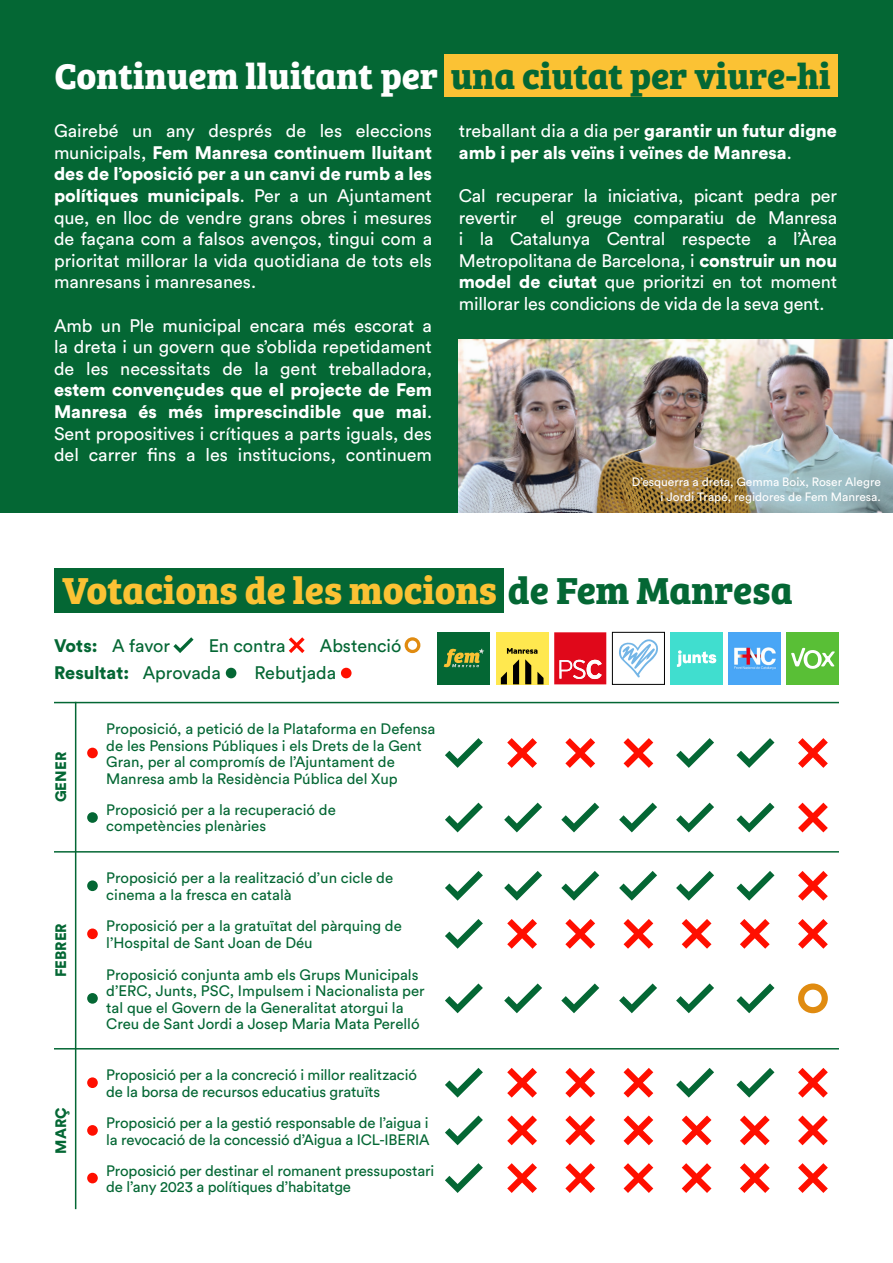
<style>
.page{position:relative;width:893px;height:1263px;background:#fff}
.page>*{position:absolute;margin:0;border:0;box-sizing:border-box;transform-origin:0 0}
.t1{font:700 38.85px "Bree Serif";color:#fbc234}
.t2{font:700 37.05px "Bree Serif";color:#fff}
.t3{font:18px/21.6px "Circular Std";letter-spacing:-.01em;color:#fff;text-align:justify}
.t4{font:900 18px/21.6px "Circular Std";color:#fff}
.t5{font:18px "Circular Std";color:#046734}
.t6{font:900 18px "Circular Std";color:#046734}
.t7{font:15px/16.5px "Circular Std";color:#046734}
.t8{font:900 15px "Circular Std";color:#046734}
.t9{font:12px/14.4px "Circular Std";color:#fff;text-align:right}
.s1{color:#046734}
.s2{font-weight:900}
.s3{font-weight:400}
</style>
<div class="page">
<div style="left:0;top:0;width:893px;height:523px;background:#046734"></div>
<div style="left:445px;top:54px;width:393px;height:42px;background:#fbc234"></div>
<img style="left:459px;top:339px;width:434px;height:175px">
<div style="left:0;top:514px;width:893px;height:749px;background:#fff"></div>
<hr style="left:54px;top:1048px;width:785px;height:1px;background:#046734">
<hr style="left:54px;top:851px;width:785px;height:1px;background:#046734">
<div style="left:438px;top:632px;width:52px;height:52px;background:#046734"></div>
<svg style="left:444px;top:648px;width:40px;height:19px"></svg>
<div style="left:496px;top:632px;width:52px;height:52px;background:#ffe84f"></div>
<svg style="left:501px;top:648px;width:42px;height:36px"></svg>
<svg style="left:554px;top:632px;width:52px;height:52px"></svg>
<div style="left:612px;top:632px;width:53px;height:53px;border:1px solid #000"></div>
<svg style="left:619px;top:639px;width:39px;height:39px"></svg>
<div style="left:671px;top:632px;width:52px;height:52px;background:#40decf"></div>
<svg style="left:677px;top:650px;width:39px;height:17px"></svg>
<img style="left:729px;top:632px;width:52px;height:52px">
<div style="left:787px;top:632px;width:52px;height:52px;background:#59bf36"></div>
<svg style="left:791px;top:648px;width:44px;height:21px"></svg>
<hr style="left:75px;top:702px;width:1px;height:507px;background:#046734">
<div style="left:87px;top:748px;width:11px;height:10px;background:#ff0f00;border-radius:50%"></div>
<div style="left:87px;top:880px;width:11px;height:11px;background:#046734;border-radius:50%"></div>
<div style="left:87px;top:1077px;width:11px;height:11px;background:#ff0f00;border-radius:50%"></div>
<div style="left:54px;top:568px;width:449px;height:44px;background:#046734"></div>
<div style="left:226px;top:668px;width:10px;height:10px;background:#046734;border-radius:50%"></div>
<div style="left:341px;top:668px;width:11px;height:10px;background:#ff0f00;border-radius:50%"></div>
<hr style="left:54px;top:702px;width:785px;height:1px;background:#046734">
<svg style="left:507px;top:738px;width:30px;height:30px"></svg>
<svg style="left:565px;top:738px;width:30px;height:30px"></svg>
<svg style="left:623px;top:738px;width:30px;height:30px"></svg>
<svg style="left:798px;top:738px;width:30px;height:30px"></svg>
<svg style="left:445px;top:738px;width:38px;height:30px"></svg>
<svg style="left:676px;top:738px;width:38px;height:30px"></svg>
<svg style="left:736px;top:738px;width:38px;height:30px"></svg>
<svg style="left:798px;top:803px;width:30px;height:29px"></svg>
<svg style="left:445px;top:803px;width:38px;height:29px"></svg>
<svg style="left:504px;top:803px;width:38px;height:29px"></svg>
<svg style="left:561px;top:803px;width:38px;height:29px"></svg>
<svg style="left:619px;top:803px;width:38px;height:29px"></svg>
<svg style="left:676px;top:803px;width:38px;height:29px"></svg>
<svg style="left:736px;top:803px;width:38px;height:29px"></svg>
<svg style="left:798px;top:871px;width:30px;height:30px"></svg>
<svg style="left:445px;top:871px;width:38px;height:30px"></svg>
<svg style="left:504px;top:871px;width:38px;height:30px"></svg>
<svg style="left:561px;top:871px;width:38px;height:30px"></svg>
<svg style="left:619px;top:871px;width:38px;height:30px"></svg>
<svg style="left:676px;top:871px;width:38px;height:30px"></svg>
<svg style="left:736px;top:871px;width:38px;height:30px"></svg>
<svg style="left:507px;top:919px;width:30px;height:30px"></svg>
<svg style="left:565px;top:919px;width:30px;height:30px"></svg>
<svg style="left:623px;top:919px;width:30px;height:30px"></svg>
<svg style="left:682px;top:919px;width:29px;height:30px"></svg>
<svg style="left:740px;top:919px;width:30px;height:30px"></svg>
<svg style="left:798px;top:919px;width:30px;height:30px"></svg>
<svg style="left:445px;top:919px;width:38px;height:30px"></svg>
<svg style="left:445px;top:983px;width:38px;height:30px"></svg>
<svg style="left:504px;top:983px;width:38px;height:30px"></svg>
<svg style="left:561px;top:983px;width:38px;height:30px"></svg>
<svg style="left:619px;top:983px;width:38px;height:30px"></svg>
<svg style="left:676px;top:983px;width:38px;height:30px"></svg>
<svg style="left:736px;top:983px;width:38px;height:30px"></svg>
<div style="left:798px;top:983px;width:30px;height:30px;border:6px solid #e08b10;border-radius:50%"></div>
<svg style="left:507px;top:1068px;width:30px;height:29px"></svg>
<svg style="left:565px;top:1068px;width:30px;height:29px"></svg>
<svg style="left:623px;top:1068px;width:30px;height:29px"></svg>
<svg style="left:798px;top:1068px;width:30px;height:29px"></svg>
<svg style="left:445px;top:1068px;width:38px;height:29px"></svg>
<svg style="left:676px;top:1068px;width:38px;height:29px"></svg>
<svg style="left:736px;top:1068px;width:38px;height:29px"></svg>
<svg style="left:507px;top:1115px;width:30px;height:30px"></svg>
<svg style="left:565px;top:1115px;width:30px;height:30px"></svg>
<svg style="left:623px;top:1115px;width:30px;height:30px"></svg>
<svg style="left:682px;top:1115px;width:29px;height:30px"></svg>
<svg style="left:740px;top:1115px;width:30px;height:30px"></svg>
<svg style="left:798px;top:1115px;width:30px;height:30px"></svg>
<svg style="left:445px;top:1115px;width:38px;height:30px"></svg>
<svg style="left:507px;top:1163px;width:30px;height:30px"></svg>
<svg style="left:565px;top:1163px;width:30px;height:30px"></svg>
<svg style="left:623px;top:1163px;width:30px;height:30px"></svg>
<svg style="left:682px;top:1163px;width:29px;height:30px"></svg>
<svg style="left:740px;top:1163px;width:30px;height:30px"></svg>
<svg style="left:798px;top:1163px;width:30px;height:30px"></svg>
<svg style="left:445px;top:1163px;width:38px;height:30px"></svg>
<div style="left:87px;top:812px;width:11px;height:11px;background:#046734;border-radius:50%"></div>
<div style="left:87px;top:928px;width:11px;height:11px;background:#ff0f00;border-radius:50%"></div>
<div style="left:87px;top:993px;width:11px;height:11px;background:#046734;border-radius:50%"></div>
<div style="left:87px;top:1125px;width:11px;height:11px;background:#ff0f00;border-radius:50%"></div>
<div style="left:87px;top:1173px;width:11px;height:10px;background:#ff0f00;border-radius:50%"></div>
<svg style="left:173px;top:637px;width:21px;height:16px"></svg>
<svg style="left:289px;top:637px;width:16px;height:16px"></svg>
<div style="left:405px;top:637px;width:15px;height:16px;border:3px solid #e08b10;border-radius:50%"></div>
<p class="t2" style="left:54px;top:47px;width:778px">Continuem lluitant per <span class="s1">una ciutat per viure-hi</span></p>
<p class="t3" style="left:54px;top:120px;width:380px">Gairebé un any després de les eleccions municipals, <span class="s2">Fem Manresa continuem lluitant des de l’oposició per a un canvi de rumb a les polítiques municipals</span>. Per a un Ajuntament que, en lloc de vendre grans obres i mesures de façana com a falsos avenços, tingui com a prioritat millorar la vida quotidiana de tots els manresans i manresanes.</p>
<p class="t3" style="left:54px;top:314px;width:380px">Amb un Ple municipal encara més escorat a la dreta i un govern que s’oblida repetidament de les necessitats de la gent treballadora, <span class="s2">estem convençudes que el projecte de Fem Manresa és més imprescindible que mai</span>.<br>Sent propositives i crítiques a parts iguals, des del carrer fins a les institucions, continuem</p>
<p class="t4" style="left:459px;top:120px;width:380px"><span class="s3">treballant dia a dia per</span> garantir un futur digne amb i per als veïns i veïnes de Manresa<span class="s3">.</span></p>
<p class="t3" style="left:459px;top:185px;width:380px">Cal recuperar la iniciativa, picant pedra per revertir</p>
<p class="t3" style="left:459px;top:206px;width:380px;text-indent:82px">el greuge comparatiu de Manresa i la Catalunya Central respecte a l’Àrea Metropolitana de Barcelona, i <span class="s2">construir un nou model de ciutat</span> que prioritzi en tot moment millorar les condicions de vida de la seva gent.</p>
<p class="t9" style="left:632px;top:475px;width:251px">D’esquerra a dreta, Gemma Boix, Roser Alegre i Jordi Trapé, regidores de Fem Manresa.</p>
<p class="t1" style="left:63px;top:561px;width:731px">Votacions de les mocions <span class="s1">de Fem Manresa</span></p>
<p class="t5" style="left:112px;top:635px;width:59px">A favor</p>
<p class="t5" style="left:209px;top:635px;width:78px">En contra</p>
<p class="t5" style="left:320px;top:635px;width:83px">Abstenció</p>
<p class="t6" style="left:54px;top:634px;width:45px">Vots:</p>
<p class="t6" style="left:54px;top:660px;width:76px">Resultat:</p>
<p class="t5" style="left:143px;top:661px;width:80px">Aprovada</p>
<p class="t5" style="left:254px;top:661px;width:83px">Rebutjada</p>
<p class="t8" style="left:51px;top:802px;width:52px;rotate:-90deg">GENER</p>
<p class="t8" style="left:51px;top:977px;width:56px;rotate:-90deg">FEBRER</p>
<p class="t8" style="left:51px;top:1153px;width:48px;rotate:-90deg">MARÇ</p>
<p class="t7" style="left:106px;top:720px;width:331px">Proposició, a petició de la Plataforma en Defensa de les Pensions Públiques i els Drets de la Gent Gran, per al compromís de l’Ajuntament de Manresa amb la Residència Pública del Xup</p>
<p class="t7" style="left:106px;top:801px;width:231px">Proposició per a la recuperació de</p>
<p class="t7" style="left:106px;top:817px;width:161px">competències plenàries</p>
<p class="t7" style="left:106px;top:870px;width:288px">Proposició per a la realització d’un cicle de cinema a la fresca en català</p>
<p class="t7" style="left:106px;top:917px;width:297px">Proposició per a la gratuïtat del pàrquing de l’Hospital de Sant Joan de Déu</p>
<p class="t7" style="left:106px;top:966px;width:320px">Proposició conjunta amb els Grups Municipals d’ERC, Junts, PSC, Impulsem i Nacionalista per tal que el Govern de la Generalitat atorgui la Creu de Sant Jordi a Josep Maria Mata Perelló</p>
<p class="t7" style="left:106px;top:1067px;width:312px">Proposició per a la concreció i millor realització de la borsa de recursos educatius gratuïts</p>
<p class="t7" style="left:106px;top:1114px;width:325px">Proposició per a la gestió responsable de l’aigua i la revocació de la concessió d’Aigua a ICL-IBERIA</p>
<p class="t7" style="left:106px;top:1162px;width:329px">Proposició per destinar el romanent pressupostari de l’any 2023 a polítiques d’habitatge</p>
</div>
